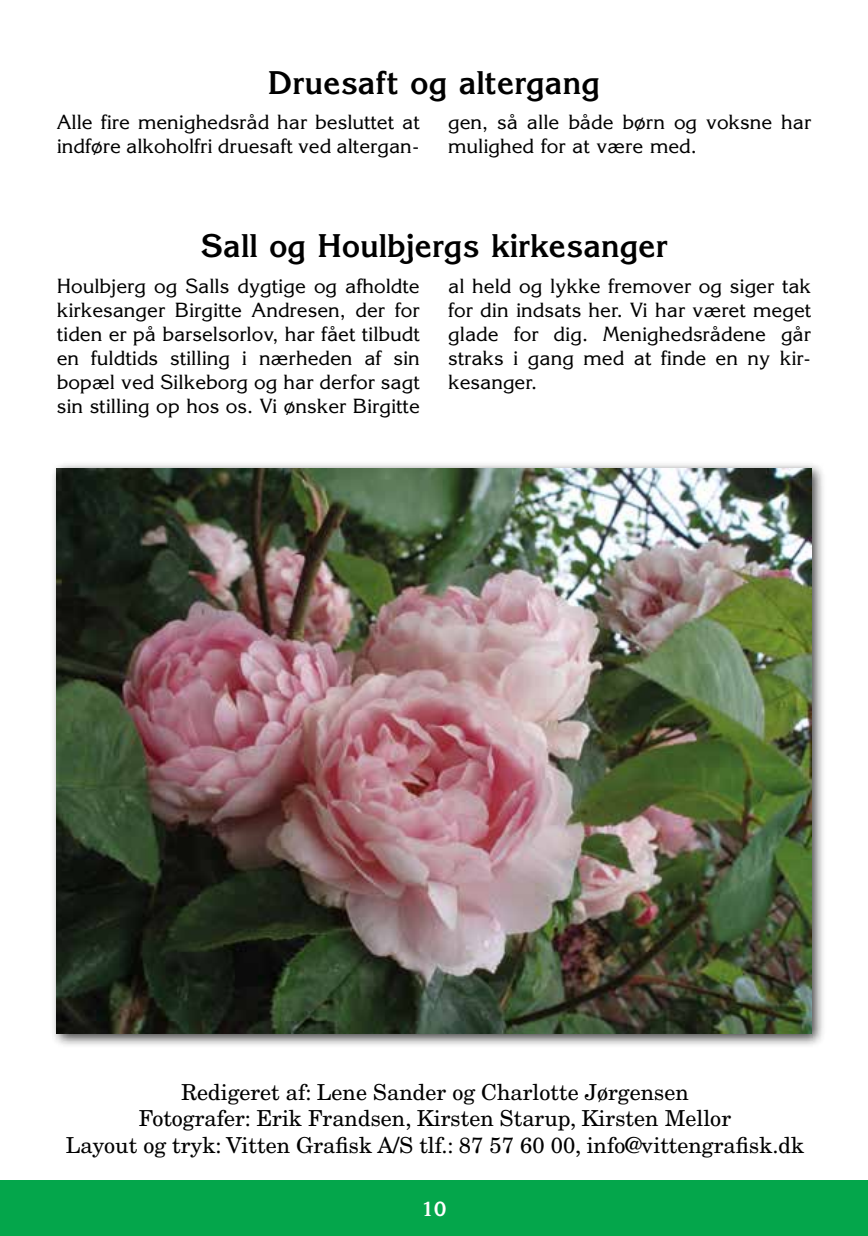
<style>
.page{position:relative;width:868px;height:1236px;background:#fff}
.page>*{position:absolute;margin:0;border:0;box-sizing:border-box;transform-origin:0 0}
.t1{font:700 32px "Korinna";color:#000}
.t2{font:22px/26.4px "New Century Schlbk";color:#000;text-align:center}
.t3{font:20px/24px "Korinna";color:#000;text-align:justify}
.t4{font:700 20px "Korinna";color:#fff}
</style>
<div class="page">
<div style="left:0;top:1180px;width:867px;height:56px;background:#04a64b"></div>
<div style="left:50px;top:461px;width:776px;height:588px;background:#000;opacity:.75"></div>
<img style="left:57px;top:468px;width:754px;height:566px">
<h1 class="t1" style="left:268px;top:62px;width:333px">Druesaft og altergang</h1>
<p class="t3" style="left:57px;top:110px;width:364px">Alle fire menighedsråd har besluttet at indføre alkoholfri druesaft ved altergan-</p>
<p class="t3" style="left:448px;top:110px;width:364px">gen, så alle både børn og voksne har mulighed for at være med.</p>
<h1 class="t1" style="left:200px;top:226px;width:469px">Sall og Houlbjergs kirkesanger</h1>
<p class="t3" style="left:57px;top:273px;width:364px">Houlbjerg og Salls dygtige og afholdte kirkesanger Birgitte Andresen, der for tiden er på barselsorlov, har fået tilbudt en fuldtids stilling i nærheden af sin bopæl ved Silkeborg og har derfor sagt sin stilling op hos os. Vi ønsker Birgitte</p>
<p class="t3" style="left:448px;top:273px;width:364px">al held og lykke fremover og siger tak for din indsats her. Vi har været meget glade for dig. Menighedsrådene går straks i gang med at finde en ny kir&shy;kesanger.</p>
<p class="t2" style="left:66px;top:1079px;width:740px">Redigeret af: Lene Sander og Charlotte Jørgensen<br>Fotografer: Erik Frandsen, Kirsten Starup, Kirsten Mellor<br>Layout og tryk: Vitten Grafisk A/S tlf.: 87 57 60 00, info@vittengrafisk.dk</p>
<p class="t4" style="left:421px;top:1196px;width:27px">10</p>
</div>
